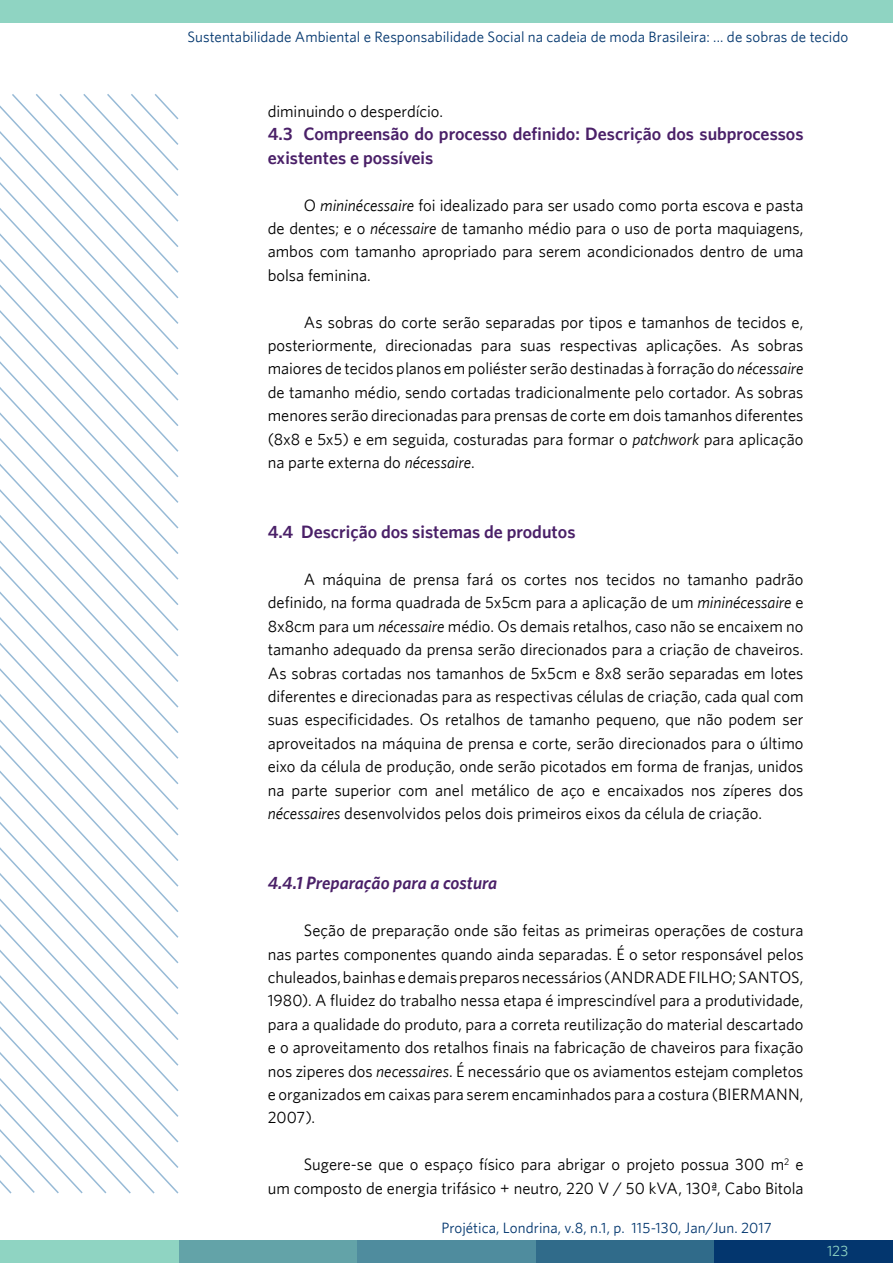
<style>
.page{position:relative;width:893px;height:1263px;background:#fff}
.page>*{position:absolute;margin:0;border:0;box-sizing:border-box;transform-origin:0 0}
.Subtitulo{font:600 18px/23.4px "Whitney";color:#4a2068}
.Intertitulo{font:italic 600 18px "Whitney";color:#4a2068}
.texto{font:16.5px/23.4px "Whitney";color:#000;text-align:justify}
.cabecalho{font:15px "Whitney";letter-spacing:.005em;color:#02366e}
.t1{font:15px "Whitney";color:#8fd4c3}
.s1{font-style:italic}
</style>
<div class="page">
<svg style="left:0;top:453px;width:178px;height:23px"></svg>
<svg style="left:0;top:476px;width:179px;height:25px"></svg>
<svg style="left:0;top:501px;width:179px;height:26px"></svg>
<svg style="left:0;top:527px;width:179px;height:25px"></svg>
<svg style="left:0;top:552px;width:179px;height:26px"></svg>
<svg style="left:0;top:578px;width:179px;height:26px"></svg>
<svg style="left:0;top:604px;width:179px;height:25px"></svg>
<svg style="left:0;top:629px;width:179px;height:26px"></svg>
<svg style="left:0;top:655px;width:179px;height:25px"></svg>
<svg style="left:0;top:680px;width:179px;height:26px"></svg>
<svg style="left:0;top:706px;width:179px;height:25px"></svg>
<svg style="left:0;top:731px;width:179px;height:26px"></svg>
<svg style="left:0;top:757px;width:179px;height:26px"></svg>
<svg style="left:0;top:783px;width:179px;height:25px"></svg>
<svg style="left:0;top:808px;width:179px;height:386px"></svg>
<svg style="left:0;top:834px;width:156px;height:360px"></svg>
<svg style="left:0;top:94px;width:179px;height:359px"></svg>
<svg style="left:0;top:859px;width:132px;height:335px"></svg>
<div style="left:536px;top:1240px;width:178px;height:23px;background:#306b8a"></div>
<div style="left:714px;top:1240px;width:179px;height:23px;background:#03366e"></div>
<div style="left:357px;top:1240px;width:179px;height:23px;background:#4f8c9e"></div>
<div style="left:179px;top:1240px;width:178px;height:23px;background:#63a3a8"></div>
<div style="left:0;top:1240px;width:179px;height:23px;background:#8fd4c2"></div>
<div style="left:1px;top:0;width:892px;height:23px;background:#8fd4c2"></div>
<svg style="left:0;top:0;width:1px;height:23px"></svg>
<p class="cabecalho" style="left:188px;top:28px;width:662px">Sustentabilidade Ambiental e Responsabilidade Social na cadeia de moda Brasileira: ... de sobras de tecido</p>
<p class="texto" style="left:268px;top:99px;width:177px">diminuindo o desperdício.</p>
<p class="Subtitulo" style="left:268px;top:122px;width:537px">4.3 Compreensão do processo definido: Descrição dos subprocessos existentes e possíveis</p>
<p class="texto" style="left:268px;top:193px;width:537px;text-indent:36px">O <span class="s1">mininécessaire</span> foi idealizado para ser usado como porta escova e pasta de dentes; e o <span class="s1">nécessaire</span> de tamanho médio para o uso de porta maquiagens, ambos com tamanho apropriado para serem acondicionados dentro de uma bolsa feminina.</p>
<p class="texto" style="left:268px;top:310px;width:537px;text-indent:36px">As sobras do corte serão separadas por tipos e tamanhos de tecidos e, posteriormente, direcionadas para suas respectivas aplicações. As sobras maiores de tecidos planos em poliéster serão destinadas à forração do <span class="s1">nécessaire </span>de tamanho médio, sendo cortadas tradicionalmente pelo cortador. As sobras menores serão direcionadas para prensas de corte em dois tamanhos diferentes (8x8 e 5x5) e em seguida, costuradas para formar o <span class="s1">patchwork</span> para aplicação na parte externa do <span class="s1">nécessaire</span>.</p>
<p class="Subtitulo" style="left:268px;top:520px;width:309px">4.4 Descrição dos sistemas de produtos</p>
<p class="texto" style="left:268px;top:567px;width:537px;text-indent:36px">A máquina de prensa fará os cortes nos tecidos no tamanho padrão definido, na forma quadrada de 5x5cm para a aplicação de um <span class="s1">mininécessaire</span> e 8x8cm para um <span class="s1">nécessaire</span> médio. Os demais retalhos, caso não se encaixem no tamanho adequado da prensa serão direcionados para a criação de chaveiros.<br>As sobras cortadas nos tamanhos de 5x5cm e 8x8 serão separadas em lotes diferentes e direcionadas para as respectivas células de criação, cada qual com suas especificidades. Os retalhos de tamanho pequeno, que não podem ser aproveitados na máquina de prensa e corte, serão direcionados para o último eixo da célula de produção, onde serão picotados em forma de franjas, unidos na parte superior com anel metálico de aço e encaixados nos zíperes dos <span class="s1">nécessaires</span> desenvolvidos pelos dois primeiros eixos da célula de criação.</p>
<p class="Intertitulo" style="left:268px;top:872px;width:231px">4.4.1 Preparação para a costura</p>
<p class="texto" style="left:268px;top:918px;width:537px;text-indent:36px">Seção de preparação onde são feitas as primeiras operações de costura nas partes componentes quando ainda separadas. É o setor responsável pelos chuleados, bainhas e demais preparos necessários (ANDRADE FILHO; SANTOS, 1980). A fluidez do trabalho nessa etapa é imprescindível para a produtividade, para a qualidade do produto, para a correta reutilização do material descartado e o aproveitamento dos retalhos finais na fabricação de chaveiros para fixação nos ziperes dos <span class="s1">necessaires</span>. É necessário que os aviamentos estejam completos e organizados em caixas para serem encaminhados para a costura (BIERMANN, 2007).</p>
<p class="texto" style="left:268px;top:1152px;width:537px;text-align:right">Sugere-se que o espaço físico para abrigar o projeto possua 300 m<sup>2</sup> e<br>um composto de energia trifásico + neutro, 220 V / 50 kVA, 130ª, Cabo Bitola</p>
<p class="cabecalho" style="left:441px;top:1218px;width:332px">Projética, Londrina, v.8, n.1, p. 115-130, Jan/Jun. 2017</p>
<p class="t1" style="left:827px;top:1242px;width:23px">123</p>
</div>
